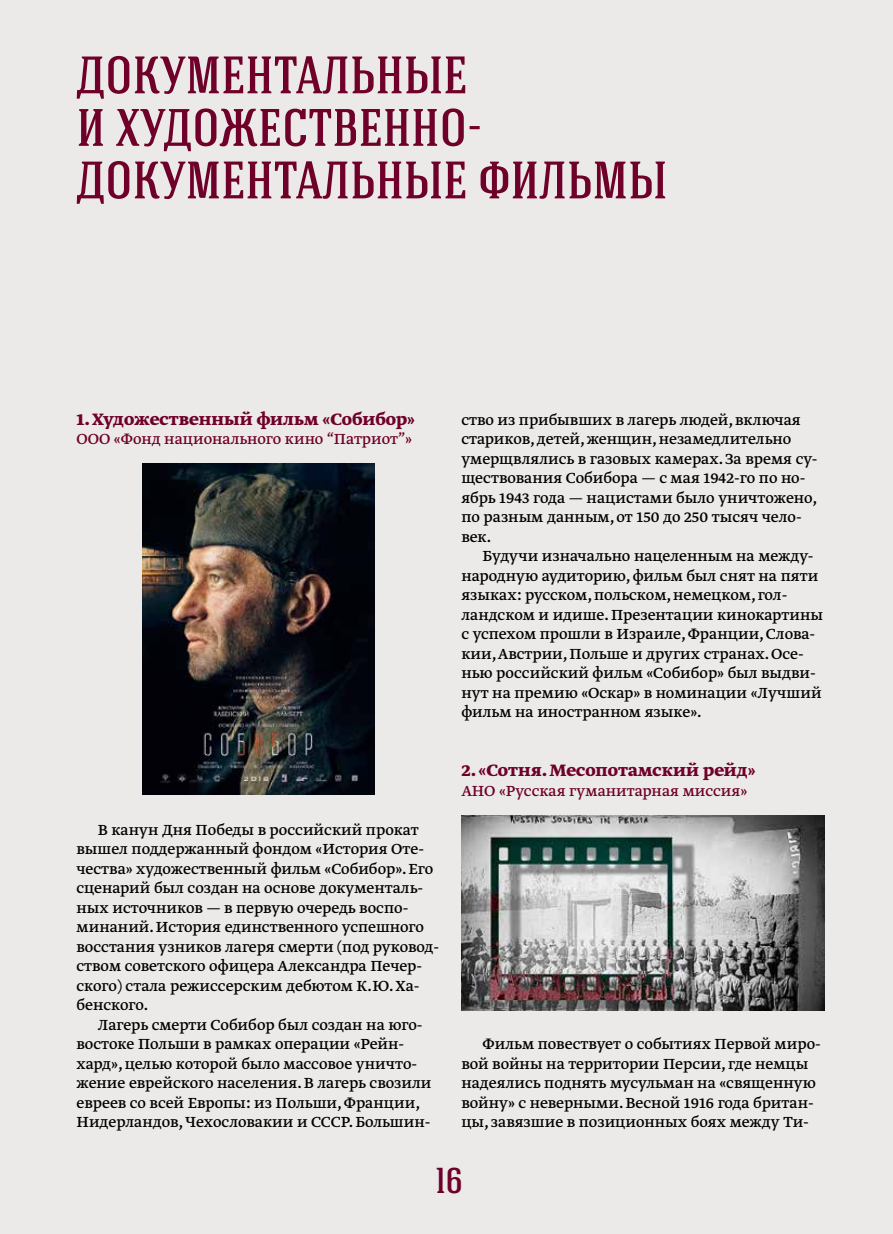
<style>
.page{position:relative;width:893px;height:1234px;background:#fff}
.page>*{position:absolute;margin:0;border:0;box-sizing:border-box;transform-origin:0 0}
.t1{font:500 52.5px/52.5px "Hagin Caps";color:#6f0029}
.t2{font:500 36px "Hagin Caps";color:#6f0029}
.t3{font:700 19.5px "Greta Text Pro";color:#6f0029}
.t4{font:17.25px/19.5px "Greta Text Pro";color:#000}
.t5{font:17.25px "Greta Text Pro";color:#6f0029}
</style>
<div class="page">
<div style="left:0;top:0;width:893px;height:1233px;background:#eceae8"></div>
<img style="left:143px;top:463px;width:231px;height:331px">
<img style="left:461px;top:815px;width:364px;height:195px">
<h1 class="t1" style="left:77px;top:47px;width:592px">ДОКУМЕНТАЛЬНЫЕ<br>И ХУДОЖЕСТВЕННО-<br>ДОКУМЕНТАЛЬНЫЕ ФИЛЬМЫ</h1>
<p class="t3" style="left:77px;top:406px;width:340px">1. Художественный фильм «Собибор»</p>
<p class="t5" style="left:77px;top:428px;width:337px">ООО «Фонд национального кино “Патриот”»</p>
<p class="t4" style="left:77px;top:820px;width:364px;text-indent:21px">В канун Дня Победы в российский прокат вышел поддержанный фондом «История Оте&shy;чества» художественный фильм «Собибор». Его сценарий был создан на основе документаль&shy;ных источников — в первую очередь воспо&shy;минаний. История единственного успешного восстания узников лагеря смерти (под руковод&shy;ством советского офицера Александра Печер&shy;ского) стала режиссерским дебютом К.Ю.Ха&shy;бенского.</p>
<p class="t4" style="left:77px;top:1015px;width:356px;text-indent:21px">Лагерь смерти Собибор был создан на юго&shy;востоке Польши в рамках операции «Рейн&shy;хард», целью которой было массовое уничто&shy;жение еврейского населения. В лагерь свозили евреев со всей Европы: из Польши, Франции, Нидерландов, Чехословакии и СССР. Большин-</p>
<p class="t4" style="left:461px;top:410px;width:358px">ство из прибывших в лагерь людей, включая стариков, детей, женщин, незамедлительно умерщвлялись в газовых камерах. За время су&shy;ществования Собибора — с мая 1942-го по но&shy;ябрь 1943 года — нацистами было уничтожено, по разным данным, от 150 до 250 тысяч чело&shy;век.</p>
<p class="t4" style="left:461px;top:547px;width:363px;text-indent:21px">Будучи изначально нацеленным на между&shy;народную аудиторию, фильм был снят на пяти языках: русском, польском, немецком, гол&shy;ландском и идише. Презентации кинокартины с успехом прошли в Израиле, Франции, Слова&shy;кии, Австрии, Польше и других странах. Осе&shy;нью российский фильм «Собибор» был выдви&shy;нут на премию «Оскар» в номинации «Лучший фильм на иностранном языке».</p>
<p class="t3" style="left:461px;top:757px;width:296px">2. «Сотня. Месопотамский рейд»</p>
<p class="t5" style="left:461px;top:779px;width:287px">АНО «Русская гуманитарная миссия»</p>
<p class="t4" style="left:461px;top:1034px;width:361px;text-indent:21px">Фильм повествует о событиях Первой миро&shy;вой войны на территории Персии, где немцы надеялись поднять мусульман на «священную войну» с неверными. Весной 1916 года британ&shy;цы, завязшие в позиционных боях между Ти-</p>
<h2 class="t2" style="left:436px;top:1157px;width:29px">16</h2>
</div>
